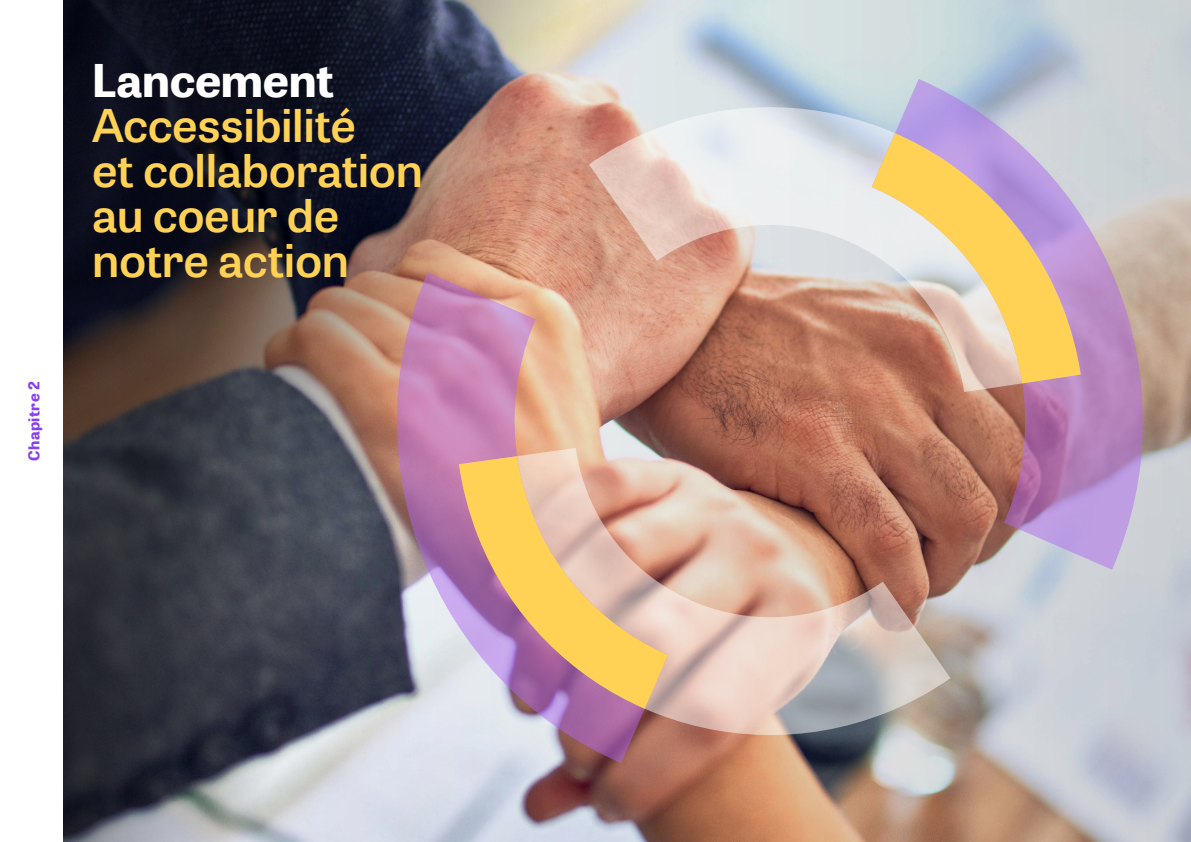
<style>
.page{position:relative;width:1191px;height:842px;background:#fff}
.page>*{position:absolute;margin:0;border:0;box-sizing:border-box;transform-origin:0 0}
.t1{font:45px/45px "Tablet Gothic Wide Sb";letter-spacing:-.01em;color:#ffd255}
.t2{font:700 45px "Tablet Gothic Wide";letter-spacing:-.01em;color:#fff}
.t3{font:700 15px "Tablet Gothic Wide";letter-spacing:.025em;color:#8840f0}
</style>
<div class="page">
<img style="left:64px;top:0;width:1127px;height:842px">
<svg style="left:459px;top:66px;width:621px;height:711px;background:#b5adae"></svg>
<img style="left:346px;top:79px;width:845px;height:684px">
<svg style="left:871px;top:133px;width:209px;height:250px;background:#dbbb9f"></svg>
<svg style="left:459px;top:456px;width:209px;height:253px;background:#dcb293"></svg>
<p class="t3" style="left:23px;top:461px;width:81px;rotate:-90deg">Chapitre 2</p>
<p class="t2" style="left:92px;top:47px;width:243px">Lancement</p>
<p class="t1" style="left:92px;top:101px;width:332px">Accessibilité<br>et collaboration au coeur de notre action</p>
</div>
